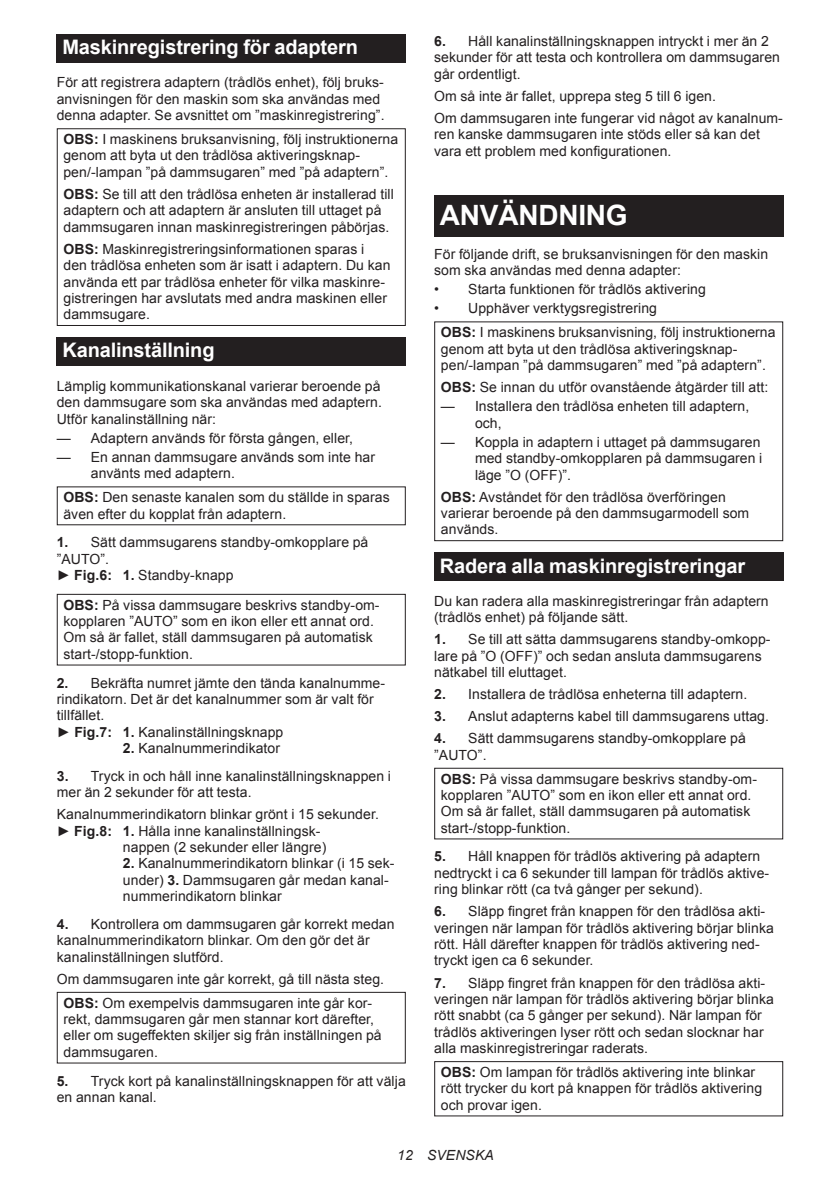
<style>
.page{position:relative;width:840px;height:1191px;background:#fff}
.page>*{position:absolute;margin:0;border:0;box-sizing:border-box;transform-origin:0 0}
.t1{font:700 28px "Arial";letter-spacing:-.01em;color:#fff}
.t2{font:700 20px "Arial";letter-spacing:-.01em;color:#fff}
.t3{font:14px/16.4px "Arial";letter-spacing:.005em;color:#231f20}
.t4{font:italic 14px "Arial";letter-spacing:.005em;color:#231f20}
.s1{font-weight:700}
</style>
<div class="page">
<div style="left:57px;top:34px;width:348px;height:29px;background:#231f20"></div>
<div style="left:57px;top:128px;width:348px;height:198px;border:1px solid #231f20"></div>
<div style="left:57px;top:337px;width:348px;height:29px;background:#231f20"></div>
<div style="left:57px;top:594px;width:348px;height:71px;border:1px solid #231f20"></div>
<div style="left:57px;top:991px;width:348px;height:72px;border:1px solid #231f20"></div>
<div style="left:434px;top:195px;width:348px;height:41px;background:#231f20"></div>
<div style="left:434px;top:321px;width:348px;height:220px;border:1px solid #231f20"></div>
<div style="left:434px;top:552px;width:348px;height:29px;background:#231f20"></div>
<div style="left:434px;top:767px;width:348px;height:72px;border:1px solid #231f20"></div>
<div style="left:434px;top:1061px;width:348px;height:55px;border:1px solid #231f20"></div>
<h2 class="t2" style="left:62px;top:34px;width:297px">Maskinregistrering för adaptern</h2>
<p class="t3" style="left:57px;top:74px;width:329px">För att registrera adaptern (trådlös enhet), följ bruks&shy;anvisningen för den maskin som ska användas med denna adapter. Se avsnittet om ”maskinregistrering”.</p>
<p class="t3" style="left:63px;top:131px;width:336px"><span class="s1">OBS:</span> I maskinens bruksanvisning, följ instruktionerna genom att byta ut den trådlösa aktiveringsknap&shy;pen/-lampan ”på dammsugaren” med ”på adaptern”.</p>
<p class="t3" style="left:63px;top:186px;width:332px"><span class="s1">OBS:</span> Se till att den trådlösa enheten är installerad till adaptern och att adaptern är ansluten till uttaget på dammsugaren innan maskinregistreringen påbörjas.</p>
<p class="t3" style="left:63px;top:241px;width:328px"><span class="s1">OBS:</span> Maskinregistreringsinformationen sparas i den trådlösa enheten som är isatt i adaptern. Du kan använda ett par trådlösa enheter för vilka maskinre&shy;gistreringen har avslutats med andra maskinen eller dammsugare.</p>
<h2 class="t2" style="left:62px;top:337px;width:153px">Kanalinställning</h2>
<p class="t3" style="left:57px;top:378px;width:326px;text-align:justify">Lämplig kommunikationskanal varierar beroende på den dammsugare som ska användas med adaptern.<br>Utför kanalinställning när:</p>
<p class="t3" style="left:57px;top:430px;width:298px">— Adaptern används för första gången, eller,</p>
<p class="t3" style="left:91px;top:449px;width:285px;text-indent:-34px">— En annan dammsugare används som inte har använts med adaptern.</p>
<p class="t3" style="left:63px;top:489px;width:327px"><span class="s1">OBS:</span> Den senaste kanalen som du ställde in sparas även efter du kopplat från adaptern.</p>
<p class="t3" style="left:57px;top:534px;width:313px"><span class="s1">1.</span> Sätt dammsugarens standby-omkopplare på ”AUTO”.<br>► <span class="s1">Fig.6: 1.</span> Standby-knapp</p>
<p class="t3" style="left:63px;top:597px;width:317px"><span class="s1">OBS:</span> På vissa dammsugare beskrivs standby-om&shy;kopplaren ”AUTO” som en ikon eller ett annat ord.<br>Om så är fallet, ställ dammsugaren på automatisk start-/stopp-funktion.</p>
<p class="t3" style="left:57px;top:674px;width:329px"><span class="s1">2.</span> Bekräfta numret jämte den tända kanalnumme&shy;rindikatorn. Det är det kanalnummer som är valt för tillfället.<br>► <span class="s1">Fig.7: 1.</span> Kanalinställningsknapp</p>
<p class="t3" style="left:123px;top:740px;width:159px"><span class="s1">2.</span> Kanalnummerindikator</p>
<p class="t3" style="left:57px;top:768px;width:335px"><span class="s1">3.</span> Tryck in och håll inne kanalinställningsknappen i mer än 2 sekunder för att testa.</p>
<p class="t3" style="left:57px;top:806px;width:323px">Kanalnummerindikatorn blinkar grönt i 15 sekunder.</p>
<p class="t3" style="left:57px;top:822px;width:265px">► <span class="s1">Fig.8: 1.</span> Hålla inne kanalinställningsk-</p>
<p class="t3" style="left:123px;top:839px;width:205px">nappen (2 sekunder eller längre)</p>
<p class="t3" style="left:123px;top:855px;width:273px"><span class="s1">2.</span> Kanalnummerindikatorn blinkar (i 15 sek&shy;under) <span class="s1">3.</span> Dammsugaren går medan kanal&shy;nummerindikatorn blinkar</p>
<p class="t3" style="left:57px;top:916px;width:339px"><span class="s1">4.</span> Kontrollera om dammsugaren går korrekt medan kanalnummerindikatorn blinkar. Om den gör det är kanalinställningen slutförd.</p>
<p class="t3" style="left:57px;top:967px;width:328px;line-height:23.8px;text-align:center">Om dammsugaren inte går korrekt, gå till nästa steg.<br><span class="s1">OBS:</span> Om exempelvis dammsugaren inte går kor-</p>
<p class="t3" style="left:63px;top:1011px;width:319px">rekt, dammsugaren går men stannar kort därefter, eller om sugeffekten skiljer sig från inställningen på dammsugaren.</p>
<p class="t3" style="left:57px;top:1072px;width:350px"><span class="s1">5.</span> Tryck kort på kanalinställningsknappen för att välja en annan kanal.</p>
<p class="t3" style="left:434px;top:33px;width:347px"><span class="s1">6.</span> Håll kanalinställningsknappen intryckt i mer än 2 sekunder för att testa och kontrollera om dammsugaren går ordentligt.</p>
<p class="t3" style="left:434px;top:85px;width:350px;line-height:22px">Om så inte är fallet, upprepa steg 5 till 6 igen.<br>Om dammsugaren inte fungerar vid något av kanalnum-</p>
<p class="t3" style="left:434px;top:126px;width:327px">ren kanske dammsugaren inte stöds eller så kan det vara ett problem med konfigurationen.</p>
<h1 class="t1" style="left:439px;top:197px;width:189px">ANVÄNDNING</h1>
<p class="t3" style="left:434px;top:245px;width:335px">För följande drift, se bruksanvisningen för den maskin som ska användas med denna adapter:</p>
<p class="t3" style="left:434px;top:281px;width:273px">• Starta funktionen för trådlös aktivering</p>
<p class="t3" style="left:440px;top:297px;width:336px;line-height:23.8px;text-indent:-7px">• Upphäver verktygsregistrering<br><span class="s1">OBS:</span> I maskinens bruksanvisning, följ instruktionerna</p>
<p class="t3" style="left:440px;top:341px;width:326px">genom att byta ut den trådlösa aktiveringsknap&shy;pen/-lampan ”på dammsugaren” med ”på adaptern”.</p>
<p class="t3" style="left:440px;top:379px;width:329px"><span class="s1">OBS:</span> Se innan du utför ovanstående åtgärder till att:</p>
<p class="t3" style="left:474px;top:398px;width:276px;text-indent:-34px">— Installera den trådlösa enheten till adaptern, och,</p>
<p class="t3" style="left:474px;top:434px;width:289px;text-indent:-34px">— Koppla in adaptern i uttaget på dammsugaren med standby-omkopplaren på dammsugaren i läge ”O (OFF)”.</p>
<p class="t3" style="left:440px;top:489px;width:310px"><span class="s1">OBS:</span> Avståndet för den trådlösa överföringen varierar beroende på den dammsugarmodell som används.</p>
<h2 class="t2" style="left:439px;top:552px;width:307px">Radera alla maskinregistreringar</h2>
<p class="t3" style="left:434px;top:593px;width:336px">Du kan radera alla maskinregistreringar från adaptern (trådlös enhet) på följande sätt.</p>
<p class="t3" style="left:434px;top:631px;width:337px"><span class="s1">1.</span> Se till att sätta dammsugarens standby-omkopp&shy;lare på ”O (OFF)” och sedan ansluta dammsugarens nätkabel till eluttaget.</p>
<p class="t3" style="left:434px;top:686px;width:314px"><span class="s1">2.</span> Installera de trådlösa enheterna till adaptern.</p>
<p class="t3" style="left:434px;top:708px;width:336px"><span class="s1">3.</span> Anslut adapterns kabel till dammsugarens uttag.</p>
<p class="t3" style="left:434px;top:730px;width:313px"><span class="s1">4.</span> Sätt dammsugarens standby-omkopplare på ”AUTO”.</p>
<p class="t3" style="left:440px;top:770px;width:317px"><span class="s1">OBS:</span> På vissa dammsugare beskrivs standby-om&shy;kopplaren ”AUTO” som en ikon eller ett annat ord.<br>Om så är fallet, ställ dammsugaren på automatisk start-/stopp-funktion.</p>
<p class="t3" style="left:434px;top:848px;width:336px"><span class="s1">5.</span> Håll knappen för trådlös aktivering på adaptern nedtryckt i ca 6 sekunder till lampan för trådlös aktive&shy;ring blinkar rött (ca två gånger per sekund).</p>
<p class="t3" style="left:434px;top:903px;width:341px"><span class="s1">6.</span> Släpp fingret från knappen för den trådlösa akti&shy;veringen när lampan för trådlös aktivering börjar blinka rött. Håll därefter knappen för trådlös aktivering ned&shy;tryckt igen ca 6 sekunder.</p>
<p class="t3" style="left:434px;top:974px;width:341px"><span class="s1">7.</span> Släpp fingret från knappen för den trådlösa akti&shy;veringen när lampan för trådlös aktivering börjar blinka rött snabbt (ca 5 gånger per sekund). När lampan för trådlös aktiveringen lyser rött och sedan slocknar har alla maskinregistreringar raderats.</p>
<p class="t3" style="left:440px;top:1064px;width:322px"><span class="s1">OBS:</span> Om lampan för trådlös aktivering inte blinkar rött trycker du kort på knappen för trådlös aktivering och provar igen.</p>
<p class="t4" style="left:397px;top:1146px;width:98px">12 SVENSKA</p>
</div>
